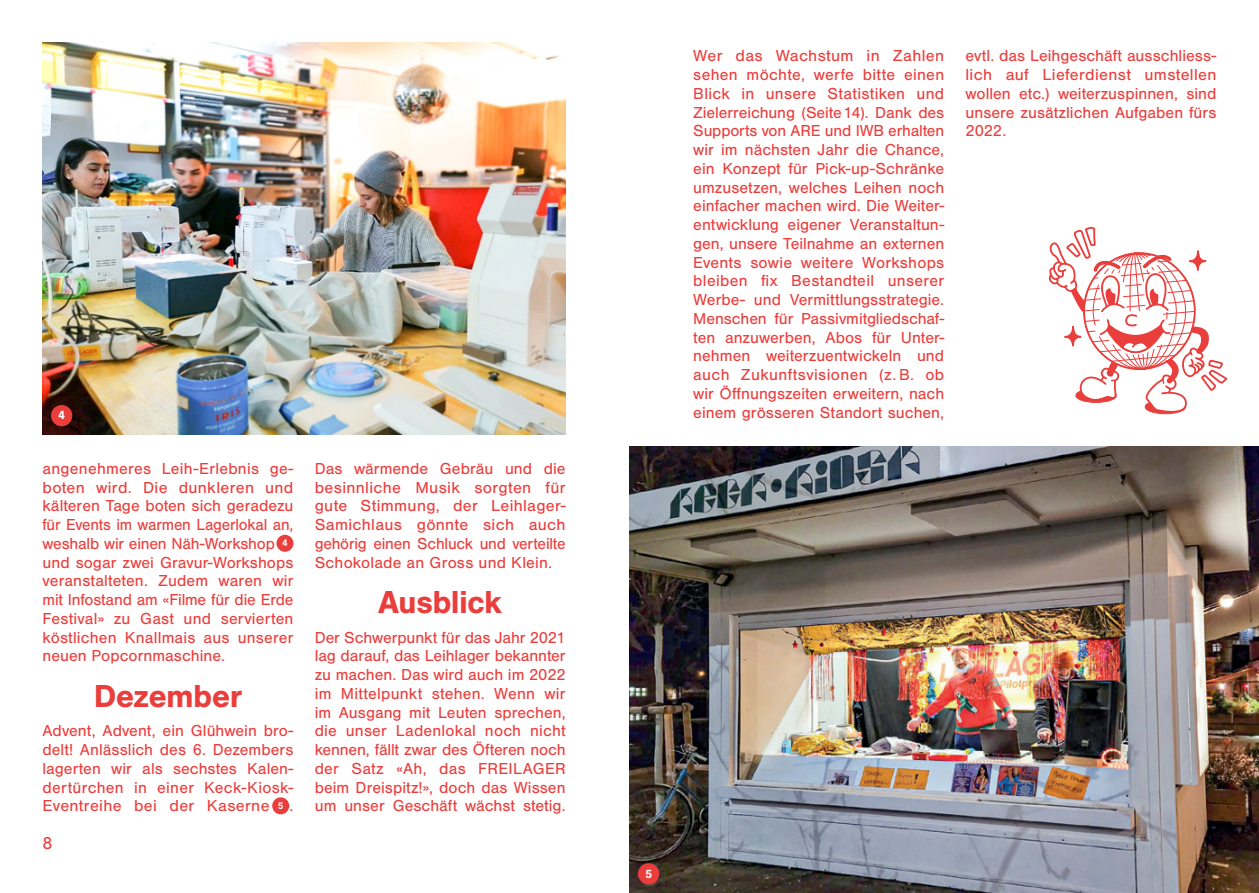
<style>
.page{position:relative;width:1259px;height:893px;background:#fff}
.page>*{position:absolute;margin:0;border:0;box-sizing:border-box;transform-origin:0 0}
.KALENDER___Monat{font:700 33px "Nimbus San";letter-spacing:-.02em;color:#ea3e3c}
.t1{font:18px "Nimbus San";color:#ea3e3c}
._11Pt_Anfang{font:16.5px/18.8px "Nimbus San";letter-spacing:.005em;color:#ea3e3c;text-align:justify}
.t2{font:700 12.3px "Nimbus San";color:#fff}
.t3{font:700 9.9px "Nimbus San";color:#fff}
</style>
<div class="page">
<svg style="left:276px;top:535px;width:17px;height:17px"></svg>
<svg style="left:272px;top:797px;width:17px;height:17px"></svg>
<img style="left:629px;top:446px;width:630px;height:447px">
<img style="left:43px;top:43px;width:523px;height:392px">
<svg style="left:638px;top:863px;width:21px;height:21px"></svg>
<svg style="left:51px;top:405px;width:21px;height:21px"></svg>
<svg style="left:1048px;top:226px;width:178px;height:189px"></svg>
<div style="left:1153px;top:284px;width:10px;height:10px;background:#fff;border-radius:50%"></div>
<p class="t2" style="left:58px;top:408px;width:8px">4</p>
<p class="_11Pt_Anfang" style="left:43px;top:459px;width:252px">angenehmeres Leih-Erlebnis ge&shy;boten wird. Die dunkleren und kälteren Tage boten sich geradezu für Events im warmen Lagerlokal an, weshalb wir einen Näh-Workshop</p>
<p class="t3" style="left:282px;top:537px;width:7px">4</p>
<p class="_11Pt_Anfang" style="left:43px;top:553px;width:252px">und sogar zwei Gravur-Workshops veranstalteten. Zudem waren wir mit Infostand am «Filme für die Erde Festival» zu Gast und servierten köstlichen Knallmais aus unserer neuen Popcornmaschine.</p>
<p class="KALENDER___Monat" style="left:94px;top:678px;width:150px">Dezember</p>
<p class="_11Pt_Anfang" style="left:43px;top:722px;width:252px">Advent, Advent, ein Glühwein bro&shy;delt! Anlässlich des 6. Dezembers lagerten wir als sechstes Kalen&shy;dertürchen in einer Keck-Kiosk-Eventreihe bei der Kaserne</p>
<p class="t3" style="left:278px;top:800px;width:7px">5</p>
<p class="_11Pt_Anfang" style="left:289px;top:797px;width:6px">.</p>
<p class="t1" style="left:43px;top:833px;width:12px">8</p>
<p class="_11Pt_Anfang" style="left:315px;top:459px;width:252px">Das wärmende Gebräu und die besinnliche Musik sorgten für gute Stimmung, der Leihlager-Samichlaus gönnte sich auch gehörig einen Schluck und verteilte Schokolade an Gross und Klein.</p>
<p class="KALENDER___Monat" style="left:378px;top:584px;width:126px">Ausblick</p>
<p class="_11Pt_Anfang" style="left:315px;top:628px;width:252px">Der Schwerpunkt für das Jahr 2021 lag darauf, das Leihlager bekannter zu machen. Das wird auch im 2022 im Mittelpunkt stehen. Wenn wir im Ausgang mit Leuten sprechen, die unser Ladenlokal noch nicht kennen, fällt zwar des Öfteren noch der Satz «Ah, das FREILAGER beim Dreispitz!», doch das Wissen um unser Geschäft wächst stetig.</p>
<p class="_11Pt_Anfang" style="left:693px;top:47px;width:252px">Wer das Wachstum in Zahlen sehen möchte, werfe bitte einen Blick in unsere Statistiken und Zielerreichung (Seite14). Dank des Supports von ARE und IWB erhalten wir im nächsten Jahr die Chance, ein Konzept für Pick-up-Schränke umzusetzen, welches Leihen noch einfacher machen wird. Die Weiter&shy;entwicklung eigener Veranstaltun&shy;gen, unsere Teilnahme an externen Events sowie weitere Workshops bleiben fix Bestandteil unserer Werbe- und Vermittlungsstrategie.<br>Menschen für Passivmitgliedschaf&shy;ten anzuwerben, Abos für Unter&shy;nehmen weiterzuentwickeln und auch Zukunftsvisionen (z. B. ob wir Öffnungszeiten erweitern, nach einem grösseren Standort suchen,</p>
<p class="_11Pt_Anfang" style="left:965px;top:47px;width:252px">evtl. das Leihgeschäft ausschliess&shy;lich auf Lieferdienst umstellen wollen etc.) weiterzuspinnen, sind unsere zusätzlichen Aufgaben fürs 2022.</p>
<p class="t2" style="left:645px;top:867px;width:8px">5</p>
</div>
